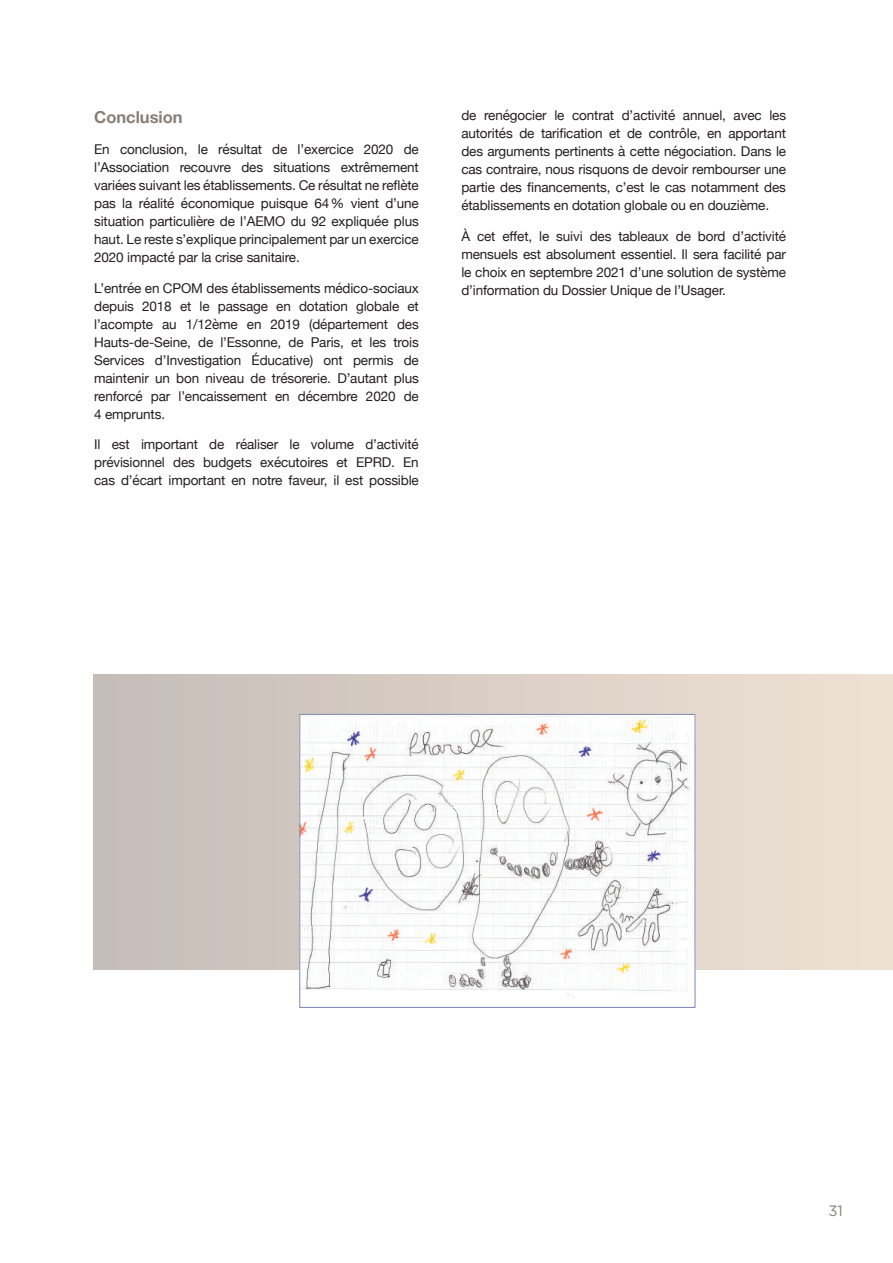
<style>
.page{position:relative;width:893px;height:1263px;background:#fff}
.page>*{position:absolute;margin:0;border:0;box-sizing:border-box;transform-origin:0 0}
.t1{font:700 16.5px "Helvetica Neue";color:#887f77}
.t2{font:15px "Gotham";color:#887f77}
.t3{font:13.5px/18px "Helvetica Neue";letter-spacing:-.01em;color:#231f20;text-align:justify}
</style>
<div class="page">
<div style="left:94px;top:674px;width:799px;height:295px;background:linear-gradient(to right,#c5bcb8,#efe2d4)"></div>
<img style="left:301px;top:716px;width:392px;height:281px">
<svg style="left:305px;top:926px;width:7px;height:6px"></svg>
<img style="left:301px;top:716px;width:385px;height:207px">
<img style="left:363px;top:805px;width:134px;height:20px">
<svg style="left:346px;top:819px;width:8px;height:18px"></svg>
<div style="left:299px;top:714px;width:396px;height:294px;border:1px solid #7d87b4"></div>
<p class="t1" style="left:94px;top:104px;width:90px">Conclusion</p>
<p class="t3" style="left:94px;top:141px;width:326px">En conclusion, le résultat de l’exercice 2020 de l’Association recouvre des situations extrêmement variées suivant les établissements. Ce résultat ne reflète pas la réalité économique puisque 64% vient d’une situation particulière de l’AEMO du 92 expliquée plus haut. Le reste s’explique principalement par un exercice 2020 impacté par la crise sanitaire.</p>
<p class="t3" style="left:94px;top:280px;width:326px">L’entrée en CPOM des établissements médico-sociaux depuis 2018 et le passage en dotation globale et l’acompte au 1/12ème en 2019 (département des Hauts-de-Seine, de l’Essonne, de Paris, et les trois Services d’Investigation Éducative) ont permis de maintenir un bon niveau de trésorerie. D’autant plus renforcé par l’encaissement en décembre 2020 de 4 emprunts.</p>
<p class="t3" style="left:94px;top:436px;width:326px">Il est important de réaliser le volume d’activité prévisionnel des budgets exécutoires et EPRD. En cas d’écart important en notre faveur, il est possible</p>
<p class="t3" style="left:461px;top:107px;width:326px">de renégocier le contrat d’activité annuel, avec les autorités de tarification et de contrôle, en apportant des arguments pertinents à cette négociation. Dans le cas contraire, nous risquons de devoir rembourser une partie des financements, c’est le cas notamment des établissements en dotation globale ou en douzième.</p>
<p class="t3" style="left:461px;top:227px;width:326px">À cet effet, le suivi des tableaux de bord d’activité mensuels est absolument essentiel. Il sera facilité par le choix en septembre 2021 d’une solution de système d’information du Dossier Unique de l’Usager.</p>
<p class="t2" style="left:828px;top:1202px;width:16px">31</p>
</div>
